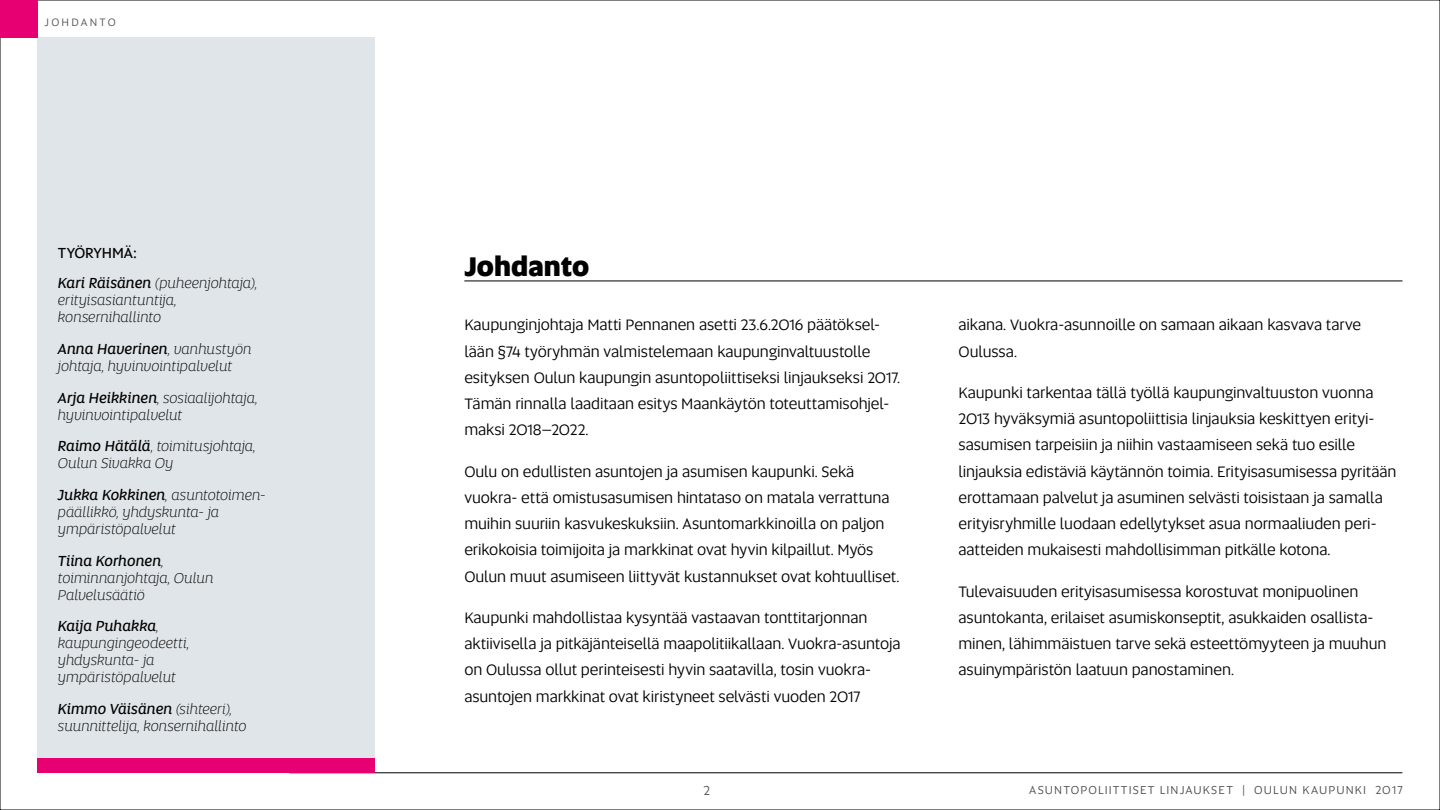
<style>
.page{position:relative;width:1440px;height:810px;background:#fff}
.page>*{position:absolute;margin:0;border:0;box-sizing:border-box;transform-origin:0 0}
.t1{font:800 27px "Altis";color:#000}
.t2{font:15.75px/26.2px "Altis";letter-spacing:-.005em;color:#000}
.t3{font:italic 300 15px/16.9px "Altis";letter-spacing:-.01em;color:#000}
.t4{font:13.5px "Altis";color:#505456}
.t5{font:12px "Altis";letter-spacing:.095em;color:#4d4d4d}
.t6{font:11.25px "Altis";letter-spacing:.2em;color:#505456}
.s1{font-weight:400;font-style:normal}
.s2{font-weight:400}
</style>
<div class="page">
<hr style="left:290px;top:773px;width:1112px;height:1px;background:#000">
<div style="left:38px;top:38px;width:337px;height:735px;background:#e0e5e9"></div>
<div style="left:38px;top:758px;width:337px;height:15px;background:#e60071"></div>
<div style="left:0;top:0;width:38px;height:38px;background:#e60071"></div>
<hr style="left:464px;top:281px;width:938px;height:1px;background:#000">
<p class="t6" style="left:45px;top:14px;width:73px">JOHDANTO</p>
<p class="t3" style="left:58px;top:237px;width:201px;line-height:30.4px"><span class="s1">TYÖRYHMÄ:<br></span><span class="s2">Kari Räisänen</span> (puheenjohtaja),</p>
<p class="t3" style="left:58px;top:291px;width:120px">erityisasiantuntija, konsernihallinto</p>
<p class="t3" style="left:58px;top:340px;width:195px"><span class="s2">Anna Haverinen</span>, vanhustyön johtaja, hyvinvointipalvelut</p>
<p class="t3" style="left:58px;top:389px;width:201px"><span class="s2">Arja Heikkinen</span>, sosiaalijohtaja, hyvinvointipalvelut</p>
<p class="t3" style="left:58px;top:438px;width:199px"><span class="s2">Raimo Hätälä</span>, toimitusjohtaja,<br>Oulun Sivakka Oy</p>
<p class="t3" style="left:58px;top:486px;width:209px"><span class="s2">Jukka Kokkinen</span>, asuntotoimen&shy;päällikkö, yhdyskunta- ja ympäristöpalvelut</p>
<p class="t3" style="left:58px;top:552px;width:157px"><span class="s2">Tiina Korhonen</span>, toiminnanjohtaja, Oulun<br>Palvelusäätiö</p>
<p class="t3" style="left:58px;top:618px;width:133px"><span class="s2">Kaija Puhakka</span>, kaupungingeodeetti, yhdyskunta- ja ympäristöpalvelut</p>
<p class="t3" style="left:58px;top:700px;width:190px"><span class="s2">Kimmo Väisänen</span> (sihteeri), suunnittelija, konsernihallinto</p>
<h1 class="t1" style="left:464px;top:247px;width:127px">Johdanto</h1>
<p class="t2" style="left:464px;top:311px;width:437px">Kaupunginjohtaja Matti Pennanen asetti 23.6.2016 päätöksel&shy;lään §74 työryhmän valmistelemaan kaupunginvaltuustolle esityksen Oulun kaupungin asuntopoliittiseksi linjaukseksi 2017.<br>Tämän rinnalla laaditaan esitys Maankäytön toteuttamisohjel&shy;maksi 2018–2022.</p>
<p class="t2" style="left:464px;top:458px;width:437px">Oulu on edullisten asuntojen ja asumisen kaupunki. Sekä vuokra- että omistusasumisen hintataso on matala verrattuna muihin suuriin kasvukeskuksiin. Asuntomarkkinoilla on paljon erikokoisia toimijoita ja markkinat ovat hyvin kilpaillut. Myös Oulun muut asumiseen liittyvät kustannukset ovat kohtuulliset.</p>
<p class="t2" style="left:464px;top:604px;width:438px">Kaupunki mahdollistaa kysyntää vastaavan tonttitarjonnan aktiivisella ja pitkäjänteisellä maapolitiikallaan. Vuokra-asuntoja on Oulussa ollut perinteisesti hyvin saatavilla, tosin vuokra&shy;asuntojen markkinat ovat kiristyneet selvästi vuoden 2017</p>
<p class="t2" style="left:959px;top:311px;width:404px">aikana. Vuokra-asunnoille on samaan aikaan kasvava tarve<br>Oulussa.</p>
<p class="t2" style="left:959px;top:379px;width:439px">Kaupunki tarkentaa tällä työllä kaupunginvaltuuston vuonna 2013 hyväksymiä asuntopoliittisia linjauksia keskittyen erityi&shy;sasumisen tarpeisiin ja niihin vastaamiseen sekä tuo esille linjauksia edistäviä käytännön toimia. Erityisasumisessa pyritään erottamaan palvelut ja asuminen selvästi toisistaan ja samalla erityisryhmille luodaan edellytykset asua normaaliuden peri&shy;aatteiden mukaisesti mahdollisimman pitkälle kotona.</p>
<p class="t2" style="left:959px;top:578px;width:429px">Tulevaisuuden erityisasumisessa korostuvat monipuolinen asuntokanta, erilaiset asumiskonseptit, asukkaiden osallista&shy;minen, lähimmäistuen tarve sekä esteettömyyteen ja muuhun asuinympäristön laatuun panostaminen.</p>
<p class="t4" style="left:703px;top:781px;width:8px">2</p>
<p class="t5" style="left:1029px;top:781px;width:375px">ASUNTOPOLIITTISET LINJAUKSET | OULUN KAUPUNKI 2017</p>
</div>
